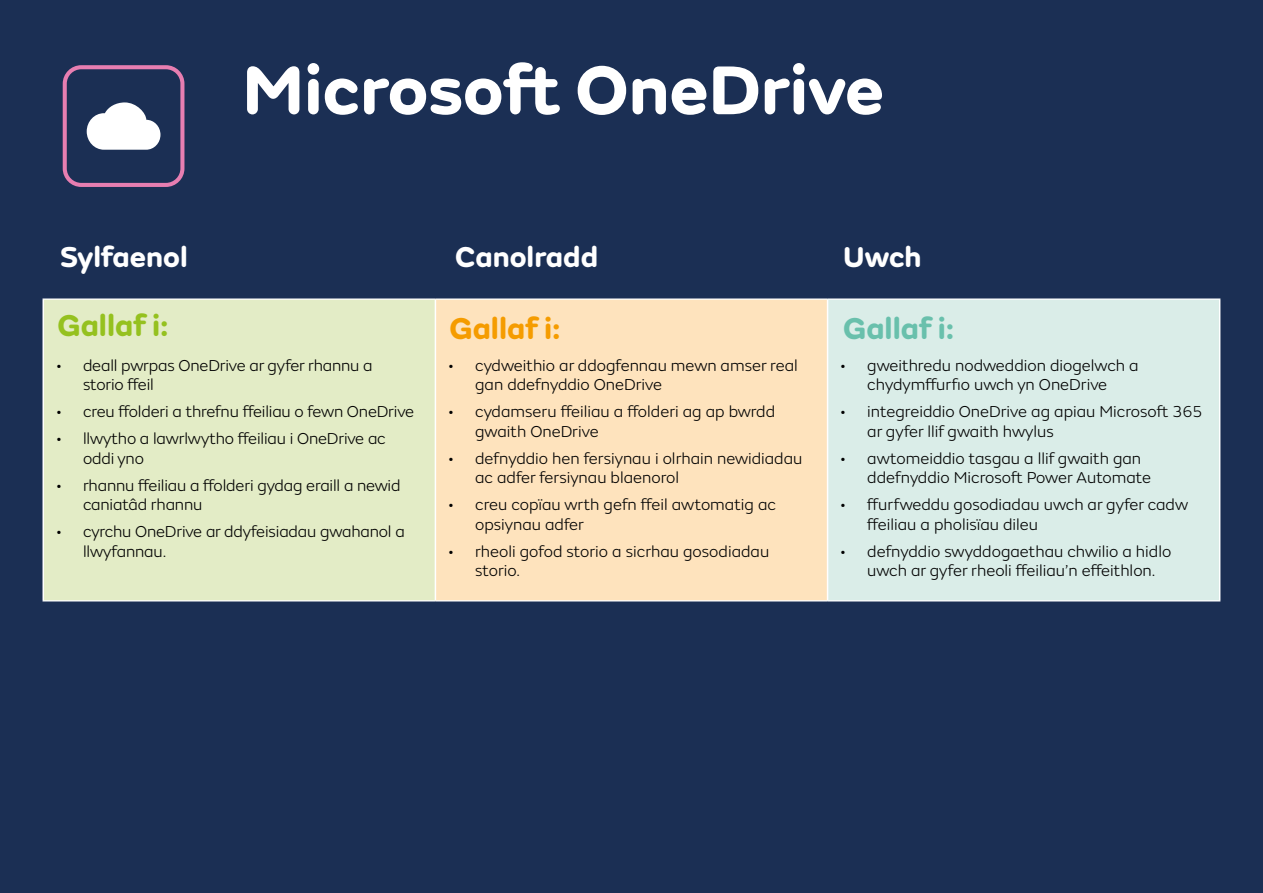
<style>
.page{position:relative;width:1263px;height:893px;background:#1b2f54}
.page>*{position:absolute;margin:0;border:0;box-sizing:border-box;transform-origin:0 0}
.t1{font:700 72px "FS Aldrin";color:#fff}
.t2{font:700 31.5px "FS Aldrin";color:#95c11f}
.t3{font:700 31.5px "FS Aldrin";color:#f59c00}
.t4{font:700 31.5px "FS Aldrin";color:#69c0ac}
.t5{font:700 30px "FS Aldrin";color:#fff}
.t6{font:300 16.5px/19.5px "FS Aldrin";color:#000}
</style>
<div class="page">
<div style="left:43px;top:299px;width:392px;height:302px;background:#e3ecc6"></div>
<div style="left:435px;top:299px;width:392px;height:302px;background:#fee3bd"></div>
<div style="left:827px;top:299px;width:393px;height:302px;background:#daede8"></div>
<hr style="left:43px;top:298px;width:392px;height:2px;background:#fff">
<hr style="left:435px;top:298px;width:392px;height:2px;background:#fff">
<hr style="left:827px;top:298px;width:393px;height:2px;background:#fff">
<hr style="left:43px;top:600px;width:392px;height:1px;background:#fff">
<hr style="left:435px;top:600px;width:392px;height:1px;background:#fff">
<hr style="left:827px;top:600px;width:393px;height:1px;background:#fff">
<hr style="left:43px;top:300px;width:1px;height:300px;background:#fff">
<hr style="left:435px;top:300px;width:1px;height:300px;background:#fff">
<hr style="left:827px;top:300px;width:1px;height:300px;background:#fff">
<hr style="left:1219px;top:300px;width:1px;height:300px;background:#fff">
<div style="left:63px;top:65px;width:121px;height:122px;border:4px solid #e77eb1;border-radius:17px"></div>
<svg style="left:87px;top:102px;width:73px;height:48px"></svg>
<h1 class="t1" style="left:242px;top:43px;width:643px">Microsoft OneDrive</h1>
<h3 class="t5" style="left:60px;top:238px;width:129px">Sylfaenol</h3>
<h3 class="t5" style="left:455px;top:238px;width:145px">Canolradd</h3>
<h3 class="t5" style="left:843px;top:238px;width:80px">Uwch</h3>
<h2 class="t2" style="left:57px;top:305px;width:112px">Gallaf i:</h2>
<h2 class="t3" style="left:449px;top:308px;width:112px">Gallaf i:</h2>
<h2 class="t4" style="left:843px;top:308px;width:112px">Gallaf i:</h2>
<p class="t6" style="left:83px;top:356px;width:291px;text-indent:-27px">• deall pwrpas OneDrive ar gyfer rhannu a storio ffeil</p>
<p class="t6" style="left:56px;top:402px;width:360px">• creu ffolderi a threfnu ffeiliau o fewn OneDrive</p>
<p class="t6" style="left:83px;top:429px;width:304px;text-indent:-27px">• llwytho a lawrlwytho ffeiliau i OneDrive ac oddi yno</p>
<p class="t6" style="left:83px;top:476px;width:319px;text-indent:-27px">• rhannu ffeiliau a ffolderi gydag eraill a newid caniatâd rhannu</p>
<p class="t6" style="left:83px;top:522px;width:323px;text-indent:-27px">• cyrchu OneDrive ar ddyfeisiadau gwahanol a llwyfannau.</p>
<p class="t6" style="left:475px;top:356px;width:324px;text-indent:-27px">• cydweithio ar ddogfennau mewn amser real gan ddefnyddio OneDrive</p>
<p class="t6" style="left:475px;top:402px;width:301px;text-indent:-27px">• cydamseru ffeiliau a ffolderi ag ap bwrdd gwaith OneDrive</p>
<p class="t6" style="left:475px;top:449px;width:329px;text-indent:-27px">• defnyddio hen fersiynau i olrhain newidiadau ac adfer fersiynau blaenorol</p>
<p class="t6" style="left:475px;top:495px;width:302px;text-indent:-27px">• creu copïau wrth gefn ffeil awtomatig ac opsiynau adfer</p>
<p class="t6" style="left:475px;top:542px;width:296px;text-indent:-27px">• rheoli gofod storio a sicrhau gosodiadau storio.</p>
<p class="t6" style="left:840px;top:356px;width:300px;text-align:center">• gweithredu nodweddion diogelwch a chydymffurfio uwch yn OneDrive</p>
<p class="t6" style="left:867px;top:402px;width:337px;text-indent:-27px">• integreiddio OneDrive ag apiau Microsoft 365 ar gyfer llif gwaith hwylus</p>
<p class="t6" style="left:867px;top:449px;width:285px;text-indent:-27px">• awtomeiddio tasgau a llif gwaith gan ddefnyddio Microsoft Power Automate</p>
<p class="t6" style="left:867px;top:495px;width:322px;text-indent:-27px">• ffurfweddu gosodiadau uwch ar gyfer cadw ffeiliau a pholisïau dileu</p>
<p class="t6" style="left:867px;top:542px;width:305px;text-indent:-27px">• defnyddio swyddogaethau chwilio a hidlo uwch ar gyfer rheoli ffeiliau’n effeithlon.</p>
</div>
